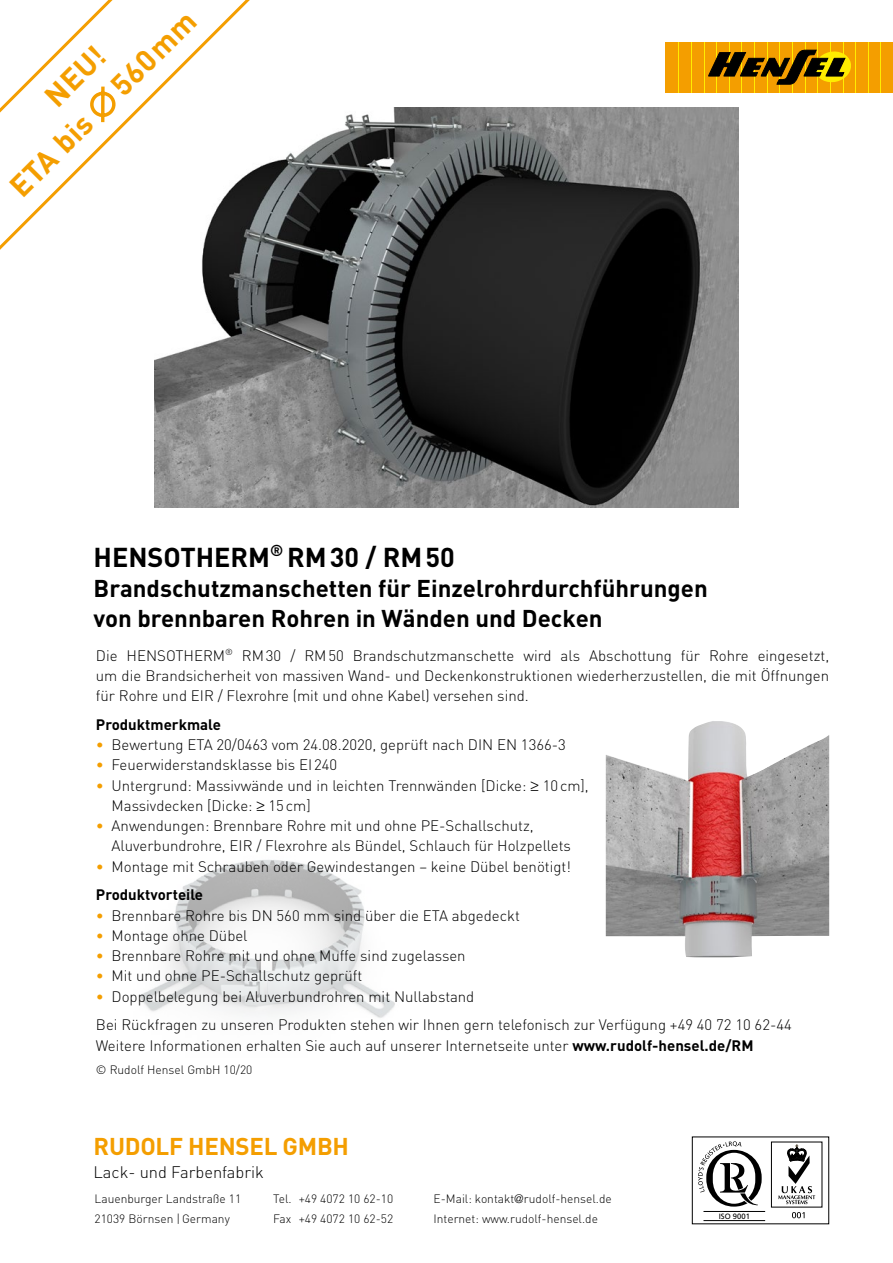
<style>
.page{position:relative;width:893px;height:1263px;background:#fff}
.page>*{position:absolute;margin:0;border:0;box-sizing:border-box;transform-origin:0 0}
.t1{font:700 30px/39px "DIN";color:#f49e00}
.t2{font:700 27px "DIN";color:#000}
.t3{font:700 24px/30px "DIN";color:#000}
.t4{font:700 24px "DIN";color:#f49e00}
.t5{font:300 16.5px "DIN";color:#000}
.t6{font:300 15px/20.2px "DIN";color:#000}
.t7{font:700 15px "DIN";color:#000}
.t8{font:300 12px "DIN";color:#000}
.t9{font:7.65px "Frutiger";color:#000}
.s1{color:#f49e00}
.s2{font-weight:700}
.s3{font-family:"Helvetica Neue LT Std"}
</style>
<div class="page">
<img style="left:140px;top:860px;width:255px;height:158px">
<img style="left:155px;top:107px;width:583px;height:400px">
<svg style="left:692px;top:1136px;width:137px;height:88px"></svg>
<svg style="left:0;top:0;width:252px;height:266px"></svg>
<div style="left:666px;top:42px;width:227px;height:50px;background:#f49e00"></div>
<hr style="left:678px;top:42px;width:1px;height:50px;background:#ffed00">
<hr style="left:691px;top:42px;width:1px;height:50px;background:#ffed00">
<hr style="left:704px;top:42px;width:1px;height:50px;background:#ffed00">
<hr style="left:716px;top:42px;width:1px;height:50px;background:#ffed00">
<hr style="left:729px;top:42px;width:1px;height:50px;background:#ffed00">
<hr style="left:741px;top:42px;width:1px;height:50px;background:#ffed00">
<hr style="left:754px;top:42px;width:1px;height:50px;background:#ffed00">
<hr style="left:767px;top:42px;width:1px;height:50px;background:#ffed00">
<hr style="left:779px;top:42px;width:1px;height:50px;background:#ffed00">
<hr style="left:792px;top:42px;width:1px;height:50px;background:#ffed00">
<hr style="left:805px;top:42px;width:1px;height:50px;background:#ffed00">
<hr style="left:817px;top:42px;width:1px;height:50px;background:#ffed00">
<hr style="left:830px;top:42px;width:1px;height:50px;background:#ffed00">
<hr style="left:843px;top:42px;width:1px;height:50px;background:#ffed00">
<hr style="left:855px;top:42px;width:1px;height:50px;background:#ffed00">
<hr style="left:868px;top:42px;width:1px;height:50px;background:#ffed00">
<hr style="left:880px;top:42px;width:1px;height:50px;background:#ffed00">
<svg style="left:708px;top:50px;width:143px;height:34px"></svg>
<img style="left:606px;top:721px;width:223px;height:236px">
<svg style="left:85px;top:86px;width:35px;height:37px"></svg>
<h1 class="t1" style="left:102px;top:75px;width:107px;rotate:-45deg">560mm</h1>
<h1 class="t1" style="left:-28px;top:149px;width:162px;text-indent:89px;rotate:-45deg">NEU !<br>ETA bis</h1>
<h2 class="t2" style="left:94px;top:539px;width:121px">HENSOtherm</h2>
<h2 class="t2" style="left:270px;top:539px;width:186px"><sup>®</sup> RM30 / RM50</h2>
<h3 class="t3" style="left:94px;top:572px;width:616px">Brandschutzmanschetten für Einzelrohrdurchführungen von brennbaren Rohren in Wänden und Decken</h3>
<p class="t6" style="left:96px;top:645px;width:735px;text-align:justify">Die HENSOTHERM<sup>®</sup> RM30 / RM50 Brandschutzmanschette wird als Abschottung für Rohre eingesetzt, um die Brandsicherheit von massiven Wand- und Deckenkonstruktionen wiederherzustellen, die mit Öffnungen für Rohre und EIR / Flexrohre (mit und ohne Kabel) versehen sind.</p>
<p class="t7" style="left:96px;top:715px;width:127px">Produktmerkmale</p>
<p class="t6" style="left:96px;top:734px;width:471px"><span class="s1">•</span> Bewertung ETA 20/0463 vom 24.08.2020, geprüft nach DIN EN 1366-3</p>
<p class="t6" style="left:96px;top:755px;width:243px"><span class="s1">•</span> Feuerwiderstandsklasse bis EI240</p>
<p class="t6" style="left:112px;top:775px;width:479px;text-indent:-16px"><span class="s1">•</span> Untergrund: Massivwände und in leichten Trennwänden [Dicke: ≥ 10cm],<br>Massivdecken [Dicke: ≥ 15cm]</p>
<p class="t6" style="left:112px;top:815px;width:461px;text-indent:-16px"><span class="s1">•</span> Anwendungen: Brennbare Rohre mit und ohne PE-Schallschutz,<br>Aluverbundrohre, EIR / Flexrohre als Bündel, Schlauch für Holzpellets</p>
<p class="t6" style="left:96px;top:852px;width:476px;line-height:28.8px"><span class="s1">•</span> Montage mit Schrauben oder Gewindestangen – keine Dübel benötigt!<br><span class="s2">Produktvorteile</span></p>
<p class="t6" style="left:96px;top:905px;width:425px"><span class="s1">•</span> Brennbare Rohre bis DN 560 mm sind über die ETA abgedeckt</p>
<p class="t6" style="left:96px;top:925px;width:153px"><span class="s1">•</span> Montage ohne Dübel</p>
<p class="t6" style="left:96px;top:945px;width:371px"><span class="s1">•</span> Brennbare Rohre mit und ohne Muffe sind zugelassen</p>
<p class="t6" style="left:96px;top:966px;width:268px"><span class="s1">•</span> Mit und ohne PE-Schallschutz geprüft</p>
<p class="t6" style="left:96px;top:982px;width:697px;line-height:28.8px"><span class="s1">•</span> Doppelbelegung bei Aluverbundrohren mit Nullabstand<br>Bei Rückfragen zu unseren Produkten stehen wir Ihnen gern telefonisch zur Verfügung +49 40 72 10 62-44</p>
<p class="t6" style="left:96px;top:1035px;width:659px">Weitere Informationen erhalten Sie auch auf unserer Internetseite unter <span class="s2">www.rudolf-hensel.de/RM</span></p>
<p class="t8" style="left:96px;top:1062px;width:158px">© Rudolf Hensel GmbH 10/20</p>
<h3 class="t4" style="left:94px;top:1131px;width:111px">Rudolf hense</h3>
<h3 class="t4" style="left:264px;top:1131px;width:51px">l gmbh</h3>
<p class="t5" style="left:94px;top:1162px;width:172px">Lack- und Farbenfabrik</p>
<p class="t8" style="left:95px;top:1191px;width:148px">Lauenburger Landstraße 11</p>
<p class="t8" style="left:273px;top:1191px;width:121px">Tel. +49 4072 10 62-10</p>
<p class="t8" style="left:434px;top:1191px;width:180px">E-Mail: kontakt<span class="s3">@</span>rudolf-hensel.de</p>
<p class="t8" style="left:95px;top:1211px;width:137px">21039 Börnsen | Germany</p>
<p class="t8" style="left:273px;top:1211px;width:121px">Fax +49 4072 10 62-52</p>
<p class="t8" style="left:434px;top:1211px;width:166px">Internet: www.rudolf-hensel.de</p>
<p class="t9" style="left:719px;top:1211px;width:33px">ISO 9001</p>
</div>
